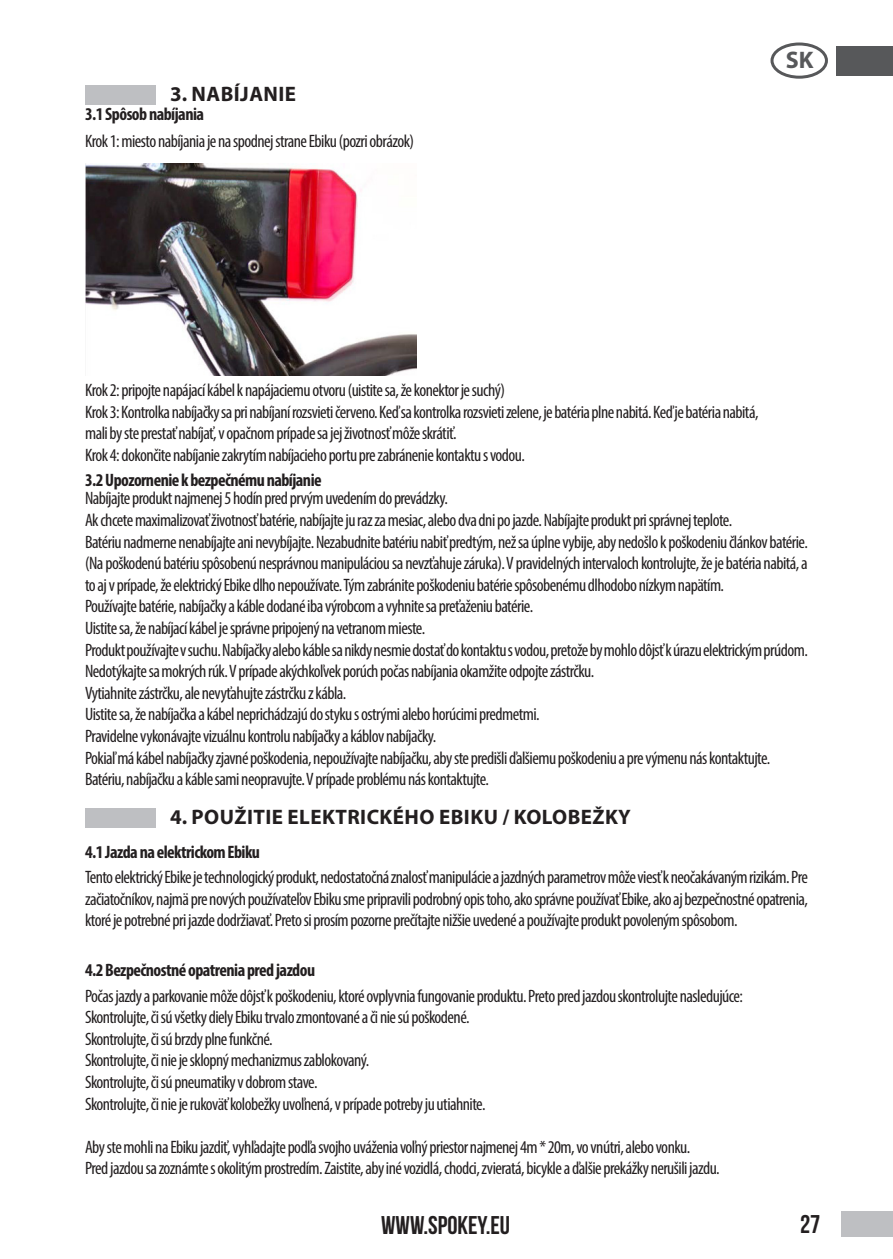
<style>
.page{position:relative;width:893px;height:1259px;background:#fff}
.page>*{position:absolute;margin:0;border:0;box-sizing:border-box;transform-origin:0 0}
.t1{font:25.5px "Bebas Neue";color:#231f20}
.t2{font:700 24px "Myriad Pro";color:#57585a}
.t3{font:700 21px "Myriad Pro";letter-spacing:.02em;color:#231f20}
.t4{font:condensed 18px/21.6px "Myriad Pro";letter-spacing:-.03em;color:#231f20}
.t5{font:700 condensed 18px "Myriad Pro";letter-spacing:-.03em;color:#231f20}
</style>
<div class="page">
<div style="left:842px;top:1211px;width:51px;height:26px;background:#bebfc2"></div>
<div style="left:837px;top:46px;width:56px;height:29px;background:#57585a"></div>
<div style="left:770px;top:42px;width:58px;height:37px;border:3px solid #57585a;border-radius:50%"></div>
<div style="left:85px;top:85px;width:71px;height:20px;background:#bebfc2"></div>
<div style="left:85px;top:808px;width:71px;height:20px;background:#bebfc2"></div>
<img style="left:85px;top:164px;width:331px;height:212px">
<p class="t3" style="left:170px;top:80px;width:127px">3. NABÍJANIE</p>
<p class="t5" style="left:85px;top:103px;width:121px">3.1 Spôsob nabíjania</p>
<p class="t4" style="left:85px;top:130px;width:331px">Krok 1: miesto nabíjania je na spodnej strane Ebiku (pozri obrázok)</p>
<h2 class="t2" style="left:786px;top:44px;width:29px">SK</h2>
<p class="t4" style="left:85px;top:379px;width:675px">Krok 2: pripojte napájací kábel k napájaciemu otvoru (uistite sa, že konektor je suchý)<br>Krok 3: Kontrolka nabíjačky sa pri nabíjaní rozsvieti červeno. Keď sa kontrolka rozsvieti zelene, je batéria plne nabitá. Keď je batéria nabitá, mali by ste prestať nabíjať, v opačnom prípade sa jej životnosť môže skrátiť.<br>Krok 4: dokončite nabíjanie zakrytím nabíjacieho portu pre zabránenie kontaktu s vodou.</p>
<p class="t4" style="left:85px;top:487px;width:724px">Nabíjajte produkt najmenej 5 hodín pred prvým uvedením do prevádzky.<br>Ak chcete maximalizovať životnosť batérie, nabíjajte ju raz za mesiac, alebo dva dni po jazde. Nabíjajte produkt pri správnej teplote.<br>Batériu nadmerne nenabíjajte ani nevybíjajte. Nezabudnite batériu nabiť predtým, než sa úplne vybije, aby nedošlo k poškodeniu článkov batérie. (Na poškodenú batériu spôsobenú nesprávnou manipuláciou sa nevzťahuje záruka). V pravidelných intervaloch kontrolujte, že je batéria nabitá, a to aj v prípade, že elektrický Ebike dlho nepoužívate. Tým zabránite poškodeniu batérie spôsobenému dlhodobo nízkym napätím.<br>Používajte batérie, nabíjačky a káble dodané iba výrobcom a vyhnite sa preťaženiu batérie.<br>Uistite sa, že nabíjací kábel je správne pripojený na vetranom mieste.<br>Produkt používajte v suchu. Nabíjačky alebo káble sa nikdy nesmie dostať do kontaktu s vodou, pretože by mohlo dôjsť k úrazu elektrickým prúdom.<br>Nedotýkajte sa mokrých rúk. V prípade akýchkoľvek porúch počas nabíjania okamžite odpojte zástrčku.<br>Vytiahnite zástrčku, ale nevyťahujte zástrčku z kábla.<br>Uistite sa, že nabíjačka a kábel neprichádzajú do styku s ostrými alebo horúcimi predmetmi.<br>Pravidelne vykonávajte vizuálnu kontrolu nabíjačky a káblov nabíjačky.<br>Pokiaľ má kábel nabíjačky zjavné poškodenia, nepoužívajte nabíjačku, aby ste predišli ďalšiemu poškodeniu a pre výmenu nás kontaktujte.<br>Batériu, nabíjačku a káble sami neopravujte. V prípade problému nás kontaktujte.</p>
<p class="t5" style="left:85px;top:469px;width:238px">3.2 Upozornenie k bezpečnému nabíjanie</p>
<p class="t3" style="left:170px;top:803px;width:462px">4. POUŽITIE ELEKTRICKÉHO EBIKU / KOLOBEŽKY</p>
<p class="t5" style="left:85px;top:840px;width:177px">4.1 Jazda na elektrickom Ebiku</p>
<p class="t4" style="left:85px;top:866px;width:724px;text-align:justify">Tento elektrický Ebike je technologický produkt, nedostatočná znalosť manipulácie a jazdných parametrov môže viesť k neočakávaným rizikám. Pre začiatočníkov, najmä pre nových používateľov Ebiku sme pripravili podrobný opis toho, ako správne používať Ebike, ako aj bezpečnostné opatrenia, ktoré je potrebné pri jazde dodržiavať. Preto si prosím pozorne prečítajte nižšie uvedené a používajte produkt povoleným spôsobom.</p>
<p class="t5" style="left:85px;top:959px;width:232px">4.2 Bezpečnostné opatrenia pred jazdou</p>
<p class="t4" style="left:85px;top:984px;width:660px">Počas jazdy a parkovanie môže dôjsť k poškodeniu, ktoré ovplyvnia fungovanie produktu. Preto pred jazdou skontrolujte nasledujúce:<br>Skontrolujte, či sú všetky diely Ebiku trvalo zmontované a či nie sú poškodené.<br>Skontrolujte, či sú brzdy plne funkčné.<br>Skontrolujte, či nie je sklopný mechanizmus zablokovaný.<br>Skontrolujte, či sú pneumatiky v dobrom stave.<br>Skontrolujte, či nie je rukoväť kolobežky uvoľnená, v prípade potreby ju utiahnite.</p>
<p class="t4" style="left:85px;top:1136px;width:636px">Aby ste mohli na Ebiku jazdiť, vyhľadajte podľa svojho uváženia voľný priestor najmenej 4m * 20m, vo vnútri, alebo vonku.<br>Pred jazdou sa zoznámte s okolitým prostredím. Zaistite, aby iné vozidlá, chodci, zvieratá, bicykle a ďalšie prekážky nerušili jazdu.</p>
<h1 class="t1" style="left:381px;top:1211px;width:130px">WWW.SPOKEY.EU</h1>
<h1 class="t1" style="left:800px;top:1210px;width:22px">27</h1>
</div>
